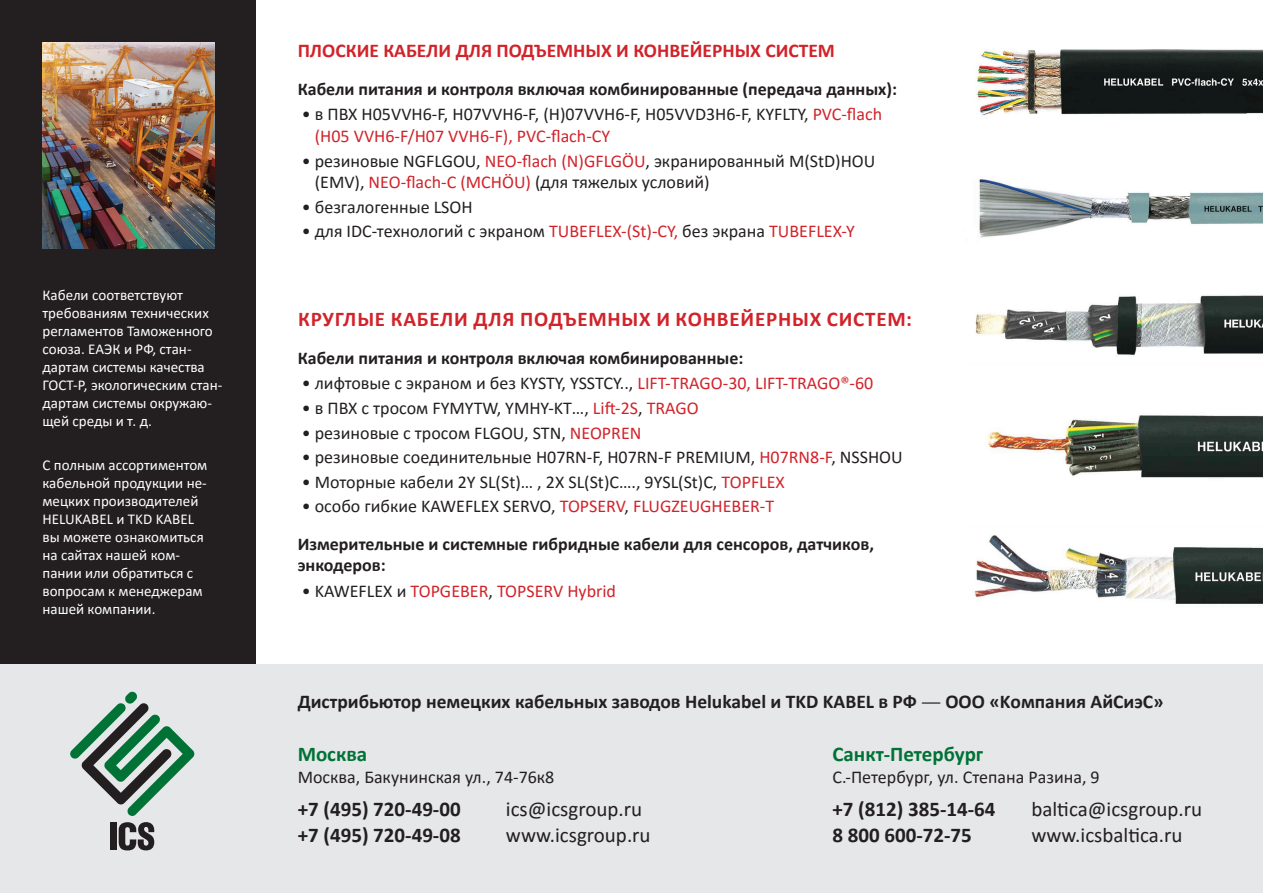
<style>
.page{position:relative;width:1263px;height:893px;background:#fff}
.page>*{position:absolute;margin:0;border:0;box-sizing:border-box;transform-origin:0 0}
.t1{font:21px/25.2px "Calibri";color:#231f20}
.t2{font:700 21px/25.2px "Calibri";color:#231f20}
.t3{font:700 21px "Calibri";letter-spacing:.04em;color:#d1232a}
.t4{font:700 21px "Calibri";color:#007236}
.t5{font:700 19.5px "Calibri";color:#231f20}
.t6{font:700 19.5px "Calibri";color:#d1232a}
.t7{font:18px/21.6px "Calibri";color:#231f20}
.t8{font:700 18px/37.3px "Calibri";color:#231f20}
.t9{font:18px "Calibri";color:#d1232a}
.t10{font:15px/18px "Calibri";color:#fff}
.s1{color:#d1232a}
.s2{font-weight:400}
.s3{font-weight:400;color:#d1232a}
.s4{color:#231f20}
.s5{font-family:"Myriad Pro";font-weight:400}
</style>
<div class="page">
<div style="left:0;top:0;width:255px;height:893px;background:#231f20"></div>
<div style="left:0;top:664px;width:1263px;height:229px;background:#e6e7e9"></div>
<img style="left:976px;top:49px;width:287px;height:67px">
<img style="left:979px;top:178px;width:284px;height:60px">
<img style="left:975px;top:295px;width:288px;height:60px">
<img style="left:987px;top:415px;width:276px;height:63px">
<img style="left:974px;top:535px;width:289px;height:69px">
<div style="left:110px;top:823px;width:7px;height:27px;background:#231f20"></div>
<svg style="left:119px;top:822px;width:35px;height:28px"></svg>
<svg style="left:70px;top:691px;width:125px;height:125px"></svg>
<img style="left:43px;top:43px;width:171px;height:206px">
<p class="t10" style="left:43px;top:286px;width:181px">Кабели соответствуют требованиям технических регламентов Таможенного союза. ЕАЭК и РФ, стан&shy;дартам системы качества<br>ГОСТ-Р, экологическим стан&shy;дартам системы окружаю&shy;щей среды и т. д.</p>
<p class="t10" style="left:43px;top:455px;width:166px">С полным ассортиментом кабельной продукции не&shy;мецких производителей<br>HELUKABEL и TKD KABEL вы можете ознакомиться на сайтах нашей ком&shy;пании или обратиться с вопросам к менеджерам нашей компании.</p>
<p class="t6" style="left:298px;top:37px;width:539px">ПЛОСКИЕ КАБЕЛИ ДЛЯ ПОДЪЕМНЫХ И КОНВЕЙЕРНЫХ СИСТЕМ</p>
<p class="t8" style="left:298px;top:69px;width:601px">Кабели питания и контроля включая комбинированные (передача данных):</p>
<p class="t7" style="left:315px;top:103px;width:569px;text-indent:-13px">• в ПВХ H05VVH6-F, H07VVH6-F, (H)07VVH6-F, H05VVD3H6-F, KYFLTY, <span class="s1">PVC-flach (H05 VVH6-F/H07 VVH6-F), PVC-flach-CY</span></p>
<p class="t7" style="left:315px;top:149px;width:562px;text-indent:-13px">• резиновые NGFLGOU, <span class="s1">NEO-flach (N)GFLGÖU</span>, экранированный M(StD)HOU (EMV), <span class="s1">NEO-flach-C (MCHÖU)</span> (для тяжелых условий)</p>
<p class="t7" style="left:302px;top:195px;width:172px">• безгалогенные LSOH</p>
<p class="t7" style="left:302px;top:220px;width:554px">• для IDC-технологий с экраном <span class="s1">TUBEFLEX-(St)-CY,</span> без экрана <span class="s1">TUBEFLEX-Y</span></p>
<p class="t3" style="left:298px;top:304px;width:190px">КРУГЛЫЕ КАБЕЛИ для</p>
<p class="t3" style="left:520px;top:304px;width:393px">ПОДЪЕМНЫХ И КОНВЕЙЕРНЫХ СИСТЕМ:</p>
<p class="t8" style="left:298px;top:338px;width:447px">Кабели питания и контроля включая комбинированные:</p>
<p class="t7" style="left:302px;top:372px;width:573px">• лифтовые c экраном и без KYSTY, YSSTCY.., <span class="s1">LIFT-TRAGO-30, LIFT-TRAGO®-60</span></p>
<p class="t7" style="left:302px;top:397px;width:399px">• в ПВХ с тросом FYMYTW, YMHY-KT…, <span class="s1">Lift-2S</span>, <span class="s1">TRAGO</span></p>
<p class="t7" style="left:302px;top:421px;width:341px">• резиновые с тросом FLGOU, STN, <span class="s1">NEOPREN</span></p>
<p class="t7" style="left:302px;top:446px;width:602px">• резиновые соединительные H07RN-F, H07RN-F PREMIUM, <span class="s1">H07RN8-F</span>, NSSHOU</p>
<p class="t7" style="left:302px;top:471px;width:485px">• Моторные кабели 2Y SL(St)… , 2X SL(St)C…., 9YSL(St)C, <span class="s1">TOPFLEX</span></p>
<p class="t8" style="left:298px;top:487px;width:578px"><span class="s2">• особо гибкие KAWEFLEX SERVO,</span> <span class="s3">TOPSERV</span><span class="s2">,</span> <span class="s3">FLUGZEUGHEBER-T<br></span>Измерительные и системные гибридные кабели для сенсоров, датчиков,</p>
<p class="t8" style="left:298px;top:546px;width:90px">энкодеров:</p>
<p class="t9" style="left:302px;top:579px;width:316px"><span class="s4">• KAWEFLEX и</span> TOPGEBER<span class="s4">,</span> TOPSERV Hybrid</p>
<p class="t5" style="left:298px;top:687px;width:867px">Дистрибьютор немецких кабельных заводов Helukabel и TKD KABEL в РФ <span class="s5">—</span> ООО «Kомпания АйСиэС»</p>
<p class="t4" style="left:298px;top:739px;width:71px">Москва</p>
<p class="t7" style="left:298px;top:765px;width:258px">Москва, Бакунинская ул., 74-76к8</p>
<p class="t2" style="left:298px;top:796px;width:165px">+7 (495) 720-49-00 +7 (495) 720-49-08</p>
<p class="t1" style="left:506px;top:796px;width:139px">ics@icsgroup.ru www.icsgroup.ru</p>
<p class="t4" style="left:832px;top:739px;width:152px">Санкт-Петербург</p>
<p class="t7" style="left:832px;top:765px;width:269px">С.-Петербург, ул. Степана Разина, 9</p>
<p class="t2" style="left:832px;top:796px;width:165px">+7 (812) 385-14-64<br>8 800 600-72-75</p>
<p class="t1" style="left:1031px;top:796px;width:172px">baltica@icsgroup.ru www.icsbaltica.ru</p>
</div>
